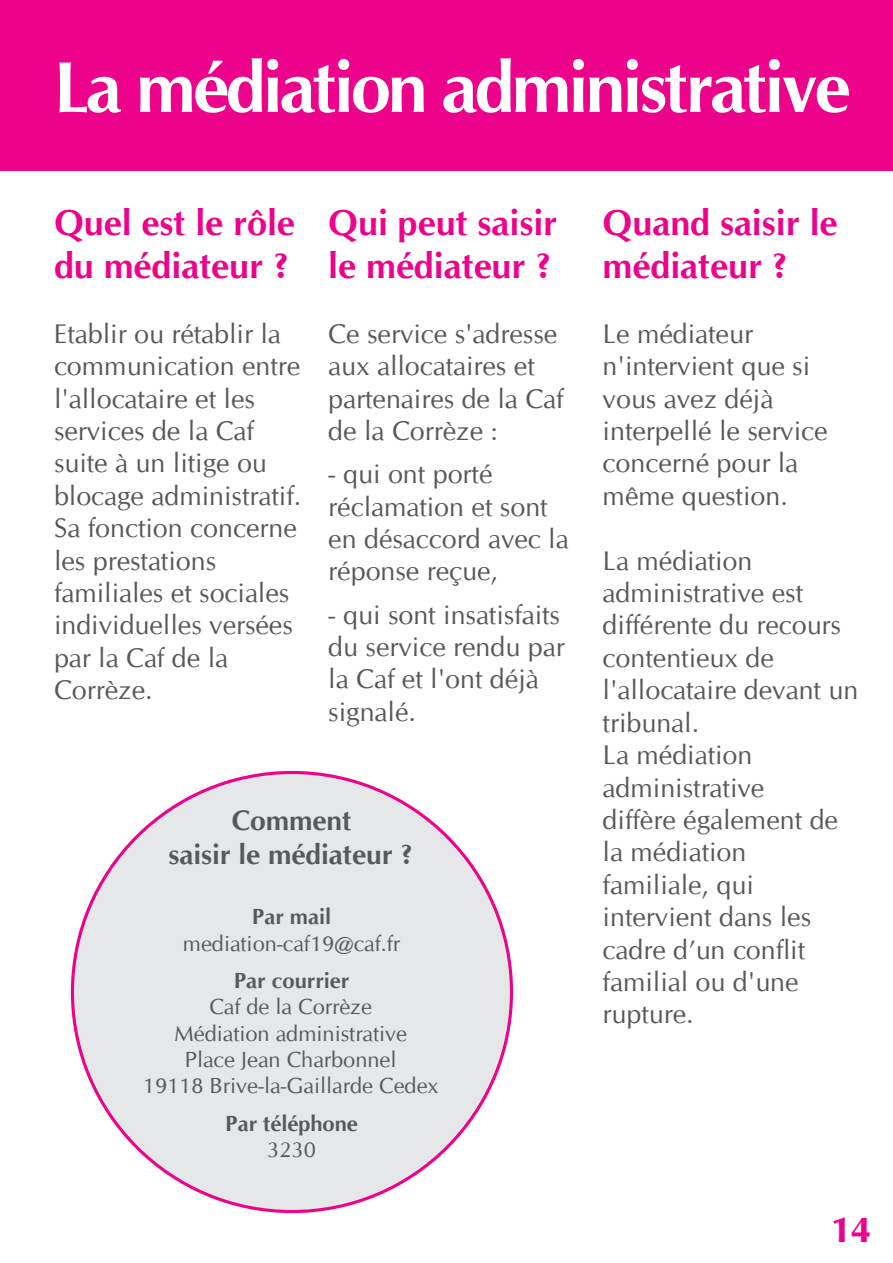
<style>
.page{position:relative;width:893px;height:1263px;background:#fff}
.page>*{position:absolute;margin:0;border:0;box-sizing:border-box;transform-origin:0 0}
.t1{font:700 72px "CG Omega";letter-spacing:-.04em;color:#fff}
.t2{font:700 36px/43.2px "CG Omega";color:#ed028c}
.t3{font:700 36px "CG Omega";color:#ed028c;scale:1.04 1}
.t4{font:700 28.2px/33.8px "CG Omega";color:#57585a;text-align:center}
.t5{font:27px/32.4px "CG Omega";color:#57585a}
.t6{font:21.9px/26.2px "CG Omega";color:#57585a;text-align:center}
.t7{font:700 21.9px "CG Omega";color:#57585a}
</style>
<div class="page">
<div style="left:0;top:0;width:893px;height:170px;background:#ed028c"></div>
<div style="left:72px;top:772px;width:439px;height:439px;background:#e6e7e9;border-radius:50%"></div>
<h1 class="t1" style="left:53px;top:42px;width:799px">La médiation administrative</h1>
<h2 class="t2" style="left:54px;top:201px;width:242px">Quel est le rôle du médiateur ?</h2>
<p class="t5" style="left:54px;top:318px;width:249px">Etablir ou rétablir la communication entre l'allocataire et les services de la Caf suite à un litige ou blocage administratif.<br>Sa fonction concerne les prestations familiales et sociales individuelles versées par la Caf de la<br>Corrèze.</p>
<h2 class="t2" style="left:328px;top:201px;width:230px">Qui peut saisir le médiateur ?</h2>
<p class="t5" style="left:328px;top:318px;width:237px">Ce service s'adresse aux allocataires et partenaires de la Caf de la Corrèze :</p>
<p class="t5" style="left:328px;top:458px;width:242px">- qui ont porté réclamation et sont en désaccord avec la réponse reçue,</p>
<p class="t5" style="left:328px;top:599px;width:238px">- qui sont insatisfaits du service rendu par la Caf et l'ont déjà signalé.</p>
<p class="t4" style="left:168px;top:804px;width:246px">Comment<br>saisir le médiateur ?</p>
<p class="t7" style="left:252px;top:903px;width:81px">Par mail</p>
<p class="t6" style="left:183px;top:930px;width:219px">mediation-caf19@caf.fr</p>
<p class="t7" style="left:234px;top:967px;width:117px">Par courrier</p>
<p class="t6" style="left:143px;top:994px;width:297px">Caf de la Corrèze<br>Médiation administrative<br>Place Jean Charbonnel<br>19118 Brive-la-Gaillarde Cedex</p>
<p class="t7" style="left:225px;top:1109px;width:134px">Par téléphone</p>
<p class="t6" style="left:267px;top:1137px;width:50px">3230</p>
<h2 class="t2" style="left:603px;top:201px;width:236px">Quand saisir le médiateur ?</h2>
<p class="t5" style="left:603px;top:318px;width:226px">Le médiateur n'intervient que si vous avez déjà interpellé le service concerné pour la même question.</p>
<p class="t5" style="left:603px;top:545px;width:257px">La médiation administrative est différente du recours contentieux de l'allocataire devant un tribunal.<br>La médiation administrative<br>diffère également de la médiation familiale, qui intervient dans les cadre d’un conflit familial ou d'une rupture.</p>
<h2 class="t3" style="left:830px;top:1207px;width:42px">14</h2>
</div>
